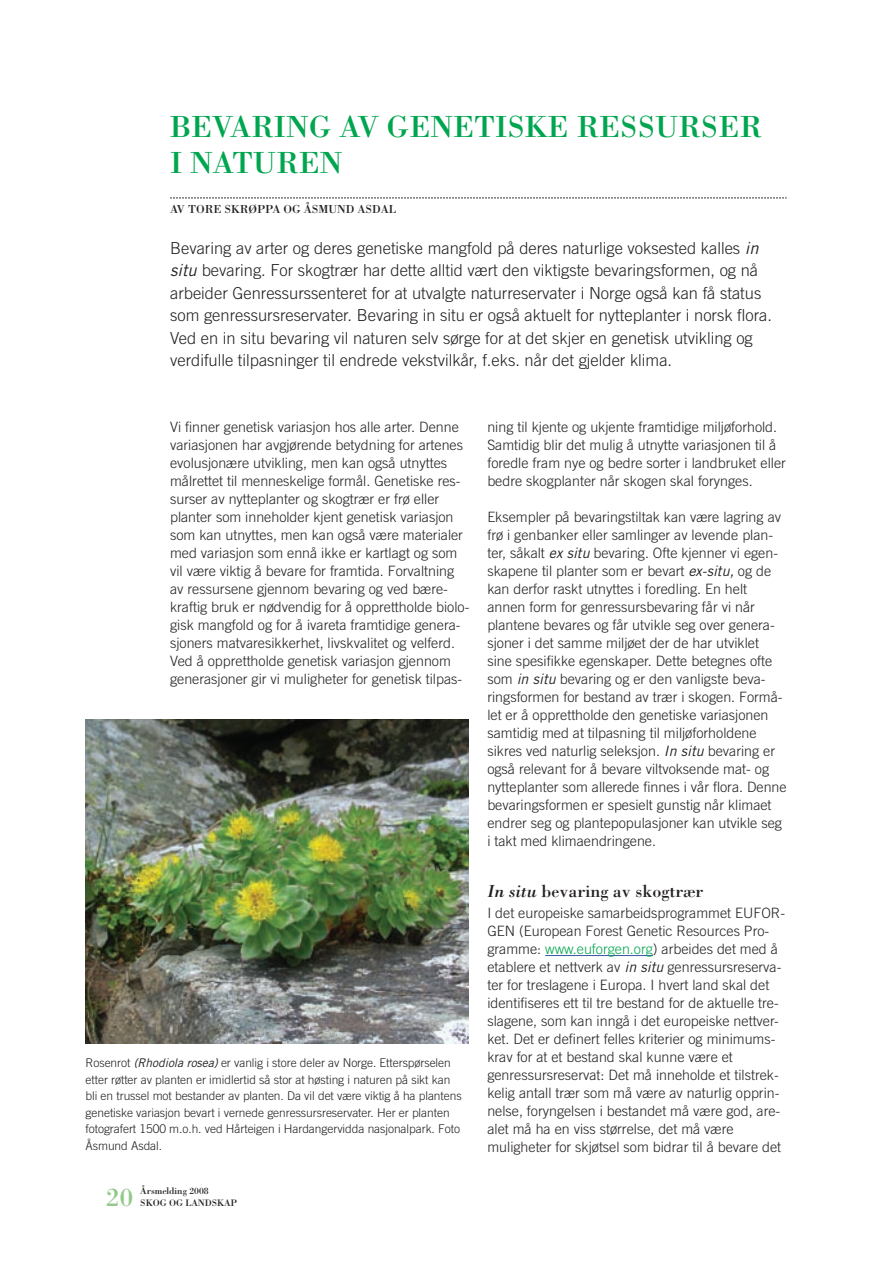
<style>
.page{position:relative;width:893px;height:1263px;background:#fff}
.page>*{position:absolute;margin:0;border:0;box-sizing:border-box;transform-origin:0 0}
.t1{font:31.5px/36px "Bodoni";color:#00a54f}
.t2{font:27px "Bodoni";color:#92c889}
.t3{font:18px "Bodoni";color:#231f20}
.t4{font:300 16.5px/22.5px "Trade Gothic";color:#231f20}
.t5{font:300 14.25px/18px "Trade Gothic";color:#231f20}
.t6{font:300 12px/16.5px "Trade Gothic";letter-spacing:-.005em;color:#231f20}
.t7{font:12px "Bodoni";color:#231f20}
.t8{font:9.75px/12px "Bodoni";letter-spacing:-.005em;color:#231f20}
.s1{font-weight:400;font-style:italic}
.s2{font-style:italic}
.s3{color:#00a54f}
</style>
<div class="page">
<hr style="left:545px;top:955px;width:108px;height:1px;background:#3854a4">
<img style="left:86px;top:719px;width:383px;height:324px">
<svg style="left:170px;top:198px;width:617px;height:1px"></svg>
<p class="t1" style="left:170px;top:109px;width:593px">BEVARING AV GENETISKE RESSURS ER<br>I NATUREN</p>
<p class="t7" style="left:170px;top:202px;width:227px">AV TORE SKRØPPA OG ÅSMUND ASDAL</p>
<p class="t4" style="left:170px;top:236px;width:603px">Bevaring av arter og deres genetiske mangfold på deres naturlige voksested kalles <span class="s1">in situ</span> bevaring. For skogtrær har dette alltid vært den viktigste bevaringsformen, og nå arbeider Genressurssenteret for at utvalgte naturreservater i Norge også kan få status som genressursreservater. Bevaring in situ er også aktuelt for nytteplanter i norsk flora.<br>Ved en in situ bevaring vil naturen selv sørge for at det skjer en genetisk utvikling og verdifulle tilpasninger til endrede vekstvilkår, f.eks. når det gjelder klima.</p>
<p class="t5" style="left:170px;top:418px;width:301px">Vi finner genetisk variasjon hos alle arter. Denne variasjonen har avgjørende betydning for artenes evolusjonære utvikling, men kan også utnyttes målrettet til menneskelige formål. Genetiske res&shy;surser av nytteplanter og skogtrær er frø eller planter som inneholder kjent genetisk variasjon som kan utnyttes, men kan også være materialer med variasjon som ennå ikke er kartlagt og som vil være viktig å bevare for framtida. Forvaltning av ressursene gjennom bevaring og ved bære&shy;kraftig bruk er nødvendig for å opprettholde biolo&shy;gisk mangfold og for å ivareta framtidige genera&shy;sjoners matvaresikkerhet, livskvalitet og velferd.<br>Ved å opprettholde genetisk variasjon gjennom generasjoner gir vi muligheter for genetisk tilpas-</p>
<p class="t5" style="left:487px;top:418px;width:300px">ning til kjente og ukjente framtidige miljøforhold.<br>Samtidig blir det mulig å utnytte variasjonen til å foredle fram nye og bedre sorter i landbruket eller bedre skogplanter når skogen skal forynges.</p>
<p class="t5" style="left:487px;top:508px;width:301px">Eksempler på bevaringstiltak kan være lagring av frø i genbanker eller samlinger av levende plan&shy;ter, såkalt <span class="s1">ex situ</span> bevaring. Ofte kjenner vi egen&shy;skapene til planter som er bevart <span class="s1">ex-situ,</span> og de kan derfor raskt utnyttes i foredling. En helt annen form for genressursbevaring får vi når plantene bevares og får utvikle seg over genera&shy;sjoner i det samme miljøet der de har utviklet sine spesifikke egenskaper. Dette betegnes ofte som <span class="s1">in situ</span> bevaring og er den vanligste beva&shy;ringsformen for bestand av trær i skogen. Formå&shy;let er å opprettholde den genetiske variasjonen samtidig med at tilpasning til miljøforholdene sikres ved naturlig seleksjon. <span class="s1">In situ</span> bevaring er også relevant for å bevare viltvoksende mat- og nytteplanter som allerede finnes i vår flora. Denne bevaringsformen er spesielt gunstig når klimaet endrer seg og plantepopulasjoner kan utvikle seg i takt med klimaendringene.</p>
<p class="t3" style="left:487px;top:880px;width:217px"><span class="s2">In situ</span> BEVARING AV SKOGTRÆR</p>
<p class="t5" style="left:487px;top:904px;width:299px">I det europeiske samarbeidsprogrammet EUFOR-GEN (European Forest Genetic Resources Pro&shy;gramme: <span class="s3">www.euforgen.org</span>) arbeides det med å etablere et nettverk av <span class="s1">in situ</span> genressursreserva&shy;ter for treslagene i Europa. I hvert land skal det identifiseres ett til tre bestand for de aktuelle tre&shy;slagene, som kan inngå i det europeiske nettver&shy;ket. Det er definert felles kriterier og minimums&shy;krav for at et bestand skal kunne være et genressursreservat: Det må inneholde et tilstrek&shy;kelig antall trær som må være av naturlig opprin&shy;nelse, foryngelsen i bestandet må være god, are&shy;alet må ha en viss størrelse, det må være muligheter for skjøtsel som bidrar til å bevare det</p>
<p class="t6" style="left:86px;top:1054px;width:378px">Rosenrot <span class="s1">(Rhodiola rosea)</span> er vanlig i store deler av Norge. Etterspørselen etter røtter av planten er imidlertid så stor at høsting i naturen på sikt kan bli en trussel mot bestander av planten. Da vil det være viktig å ha plantens genetiske variasjon bevart i vernede genressursreservater. Her er planten fotografert 1500 m.o.h. ved Hårteigen i Hardangervidda nasjonalpark. Foto Åsmund Asdal.</p>
<p class="t2" style="left:106px;top:1181px;width:28px">20</p>
<p class="t8" style="left:140px;top:1185px;width:98px">ÅRSMELDING 2008<br>SKOG OG LANDS KAP</p>
</div>
